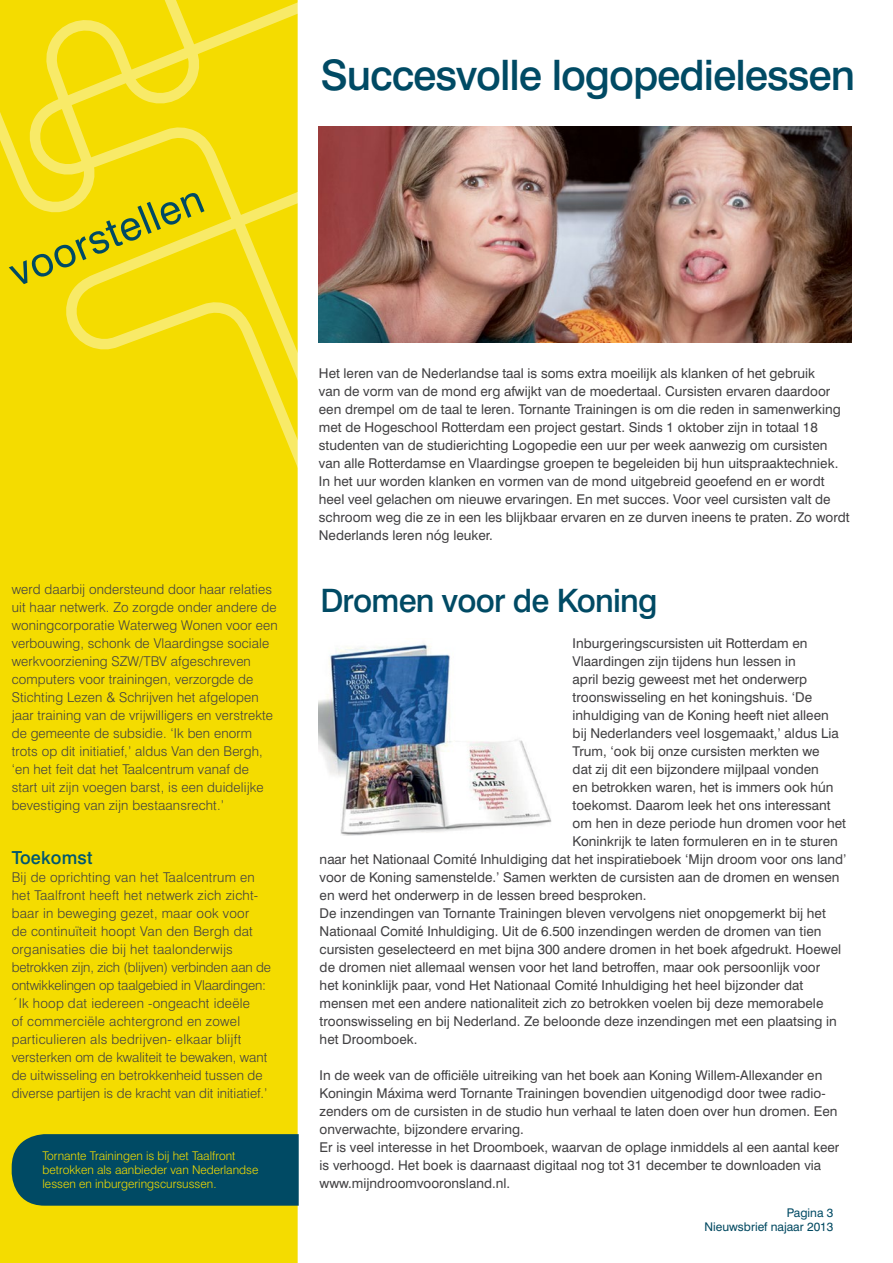
<style>
.page{position:relative;width:893px;height:1263px;background:#fff}
.page>*{position:absolute;margin:0;border:0;box-sizing:border-box;transform-origin:0 0}
.t1{font:500 42px "Swiss 721 BT";letter-spacing:-.025em;color:#004a64}
.t2{font:40.5px "Swiss 721 BT";color:#004a64}
.t3{font:500 32.25px "Swiss 721 BT";letter-spacing:-.025em;color:#004a64}
.t4{font:500 18px "Swiss 721 BT";letter-spacing:.01em;color:#005771}
.t5{font:13.5px/18px "Swiss 721 BT";color:#414042}
.t6{font:300 13.5px/18px "Swiss 721 BT";letter-spacing:.01em;color:#414042}
.t7{font:300 12px/14.4px "Swiss 721 BT";color:#f4dc00}
.t8{font:12px "Swiss 721 BT";color:#004860}
.t9{font:12px "Swiss 721 BT";color:#004a64}
</style>
<div class="page">
<div style="left:0;top:217px;width:298px;height:1046px;background:#f4dc00"></div>
<svg style="left:17px;top:0;width:281px;height:609px;background:#f4dd08"></svg>
<svg style="left:0;top:0;width:208px;height:217px;background:#f4df16"></svg>
<div style="left:12px;top:1134px;width:287px;height:72px;background:#004a64"></div>
<img style="left:319px;top:643px;width:232px;height:192px">
<img style="left:318px;top:126px;width:533px;height:216px">
<h2 class="t2" style="left:2px;top:251px;width:207px;rotate:-22deg">voorstellen</h2>
<p class="t6" style="left:12px;top:580px;width:268px">werd daarbij ondersteund door haar relaties uit haar netwerk. Zo zorgde onder andere de woningcorporatie Waterweg Wonen voor een verbouwing, schonk de Vlaardingse sociale werkvoorziening SZW/TBV afgeschreven computers voor trainingen, verzorgde de Stichting Lezen &amp; Schrijven het afgelopen jaar training van de vrijwilligers en verstrekte de gemeente de subsidie. ‘Ik ben enorm trots op dit initiatief,’ aldus Van den Bergh, ‘en het feit dat het Taalcentrum vanaf de start uit zijn voegen barst, is een duidelijke bevestiging van zijn bestaansrecht.’</p>
<h3 class="t4" style="left:12px;top:847px;width:82px">Toekomst</h3>
<p class="t6" style="left:12px;top:868px;width:261px">Bij de oprichting van het Taalcentrum en het Taalfront heeft het netwerk zich zicht&shy;baar in beweging gezet, maar ook voor<br>de continuïteit hoopt Van den Bergh dat organisaties die bij het taalonderwijs betrokken zijn, zich (blijven) verbinden aan de ontwikkelingen op taalgebied in Vlaardingen: ´Ik hoop dat iedereen -ongeacht ideële<br>of commerciële achtergrond en zowel particulieren als bedrijven- elkaar blijft versterken om de kwaliteit te bewaken, want de uitwisseling en betrokkenheid tussen de diverse partijen is de kracht van dit initiatief.’</p>
<p class="t7" style="left:43px;top:1148px;width:217px">Tornante Trainingen is bij het Taalfront betrokken als aanbieder van Nederlandse lessen en inburgeringscursussen.</p>
<h1 class="t1" style="left:320px;top:49px;width:536px">Succesvolle logopedielessen</h1>
<p class="t5" style="left:319px;top:364px;width:532px">Het leren van de Nederlandse taal is soms extra moeilijk als klanken of het gebruik<br>van de vorm van de mond erg afwijkt van de moedertaal. Cursisten ervaren daardoor een drempel om de taal te leren. Tornante Trainingen is om die reden in samenwerking met de Hogeschool Rotterdam een project gestart. Sinds 1 oktober zijn in totaal 18 studenten van de studierichting Logopedie een uur per week aanwezig om cursisten van alle Rotterdamse en Vlaardingse groepen te begeleiden bij hun uitspraaktechniek.<br>In het uur worden klanken en vormen van de mond uitgebreid geoefend en er wordt heel veel gelachen om nieuwe ervaringen. En met succes. Voor veel cursisten valt de schroom weg die ze in een les blijkbaar ervaren en ze durven ineens te praten. Zo wordt Nederlands leren nóg leuker.</p>
<h3 class="t3" style="left:320px;top:581px;width:339px">Dromen voor de Koning</h3>
<p class="t5" style="left:573px;top:634px;width:236px">Inburgeringscursisten uit Rotterdam en</p>
<p class="t5" style="left:573px;top:652px;width:225px">Vlaardingen zijn tijdens hun lessen in</p>
<p class="t5" style="left:573px;top:670px;width:236px">april bezig geweest met het onderwerp</p>
<p class="t5" style="left:573px;top:688px;width:241px">troonswisseling en het koningshuis. ‘De</p>
<p class="t5" style="left:573px;top:706px;width:258px">inhuldiging van de Koning heeft niet alleen</p>
<p class="t5" style="left:573px;top:724px;width:268px">bij Nederlanders veel losgemaakt,’ aldus Lia</p>
<p class="t5" style="left:573px;top:742px;width:248px">Trum, ‘ook bij onze cursisten merkten we</p>
<p class="t5" style="left:573px;top:760px;width:248px">dat zij dit een bijzondere mijlpaal vonden</p>
<p class="t5" style="left:573px;top:778px;width:262px">en betrokken waren, het is immers ook hún</p>
<p class="t5" style="left:573px;top:796px;width:260px">toekomst. Daarom leek het ons interessant</p>
<p class="t5" style="left:573px;top:814px;width:275px">om hen in deze periode hun dromen voor het</p>
<p class="t5" style="left:573px;top:832px;width:267px">Koninkrijk te laten formuleren en in te sturen</p>
<p class="t5" style="left:320px;top:850px;width:528px">naar het Nationaal Comité Inhuldiging dat het inspiratieboek ‘Mijn droom voor ons land’</p>
<p class="t5" style="left:320px;top:868px;width:521px">voor de Koning samenstelde.’ Samen werkten de cursisten aan de dromen en wensen</p>
<p class="t5" style="left:320px;top:886px;width:328px">en werd het onderwerp in de lessen breed besproken.</p>
<p class="t5" style="left:320px;top:904px;width:508px">De inzendingen van Tornante Trainingen bleven vervolgens niet onopgemerkt bij het</p>
<p class="t5" style="left:320px;top:922px;width:503px">Nationaal Comité Inhuldiging. Uit de 6.500 inzendingen werden de dromen van tien</p>
<p class="t5" style="left:320px;top:940px;width:523px">cursisten geselecteerd en met bijna 300 andere dromen in het boek afgedrukt. Hoewel</p>
<p class="t5" style="left:320px;top:958px;width:502px">de dromen niet allemaal wensen voor het land betroffen, maar ook persoonlijk voor</p>
<p class="t5" style="left:320px;top:976px;width:485px">het koninklijk paar, vond Het Nationaal Comité Inhuldiging het heel bijzonder dat</p>
<p class="t5" style="left:320px;top:994px;width:505px">mensen met een andere nationaliteit zich zo betrokken voelen bij deze memorabele</p>
<p class="t5" style="left:320px;top:1012px;width:519px">troonswisseling en bij Nederland. Ze beloonde deze inzendingen met een plaatsing in</p>
<p class="t5" style="left:320px;top:1030px;width:99px">het Droomboek.</p>
<p class="t5" style="left:320px;top:1066px;width:521px">In de week van de officiële uitreiking van het boek aan Koning Willem-Allexander en Koningin Máxima werd Tornante Trainingen bovendien uitgenodigd door twee radio&shy;zenders om de cursisten in de studio hun verhaal te laten doen over hun dromen. Een onverwachte, bijzondere ervaring.<br>Er is veel interesse in het Droomboek, waarvan de oplage inmiddels al een aantal keer is verhoogd. Het boek is daarnaast digitaal nog tot 31 december te downloaden via www.mijndroomvooronsland.nl.</p>
<p class="t9" style="left:787px;top:1205px;width:48px">Pagina 3</p>
<p class="t8" style="left:704px;top:1220px;width:130px">Nieuwsbrief najaar 2013</p>
</div>
